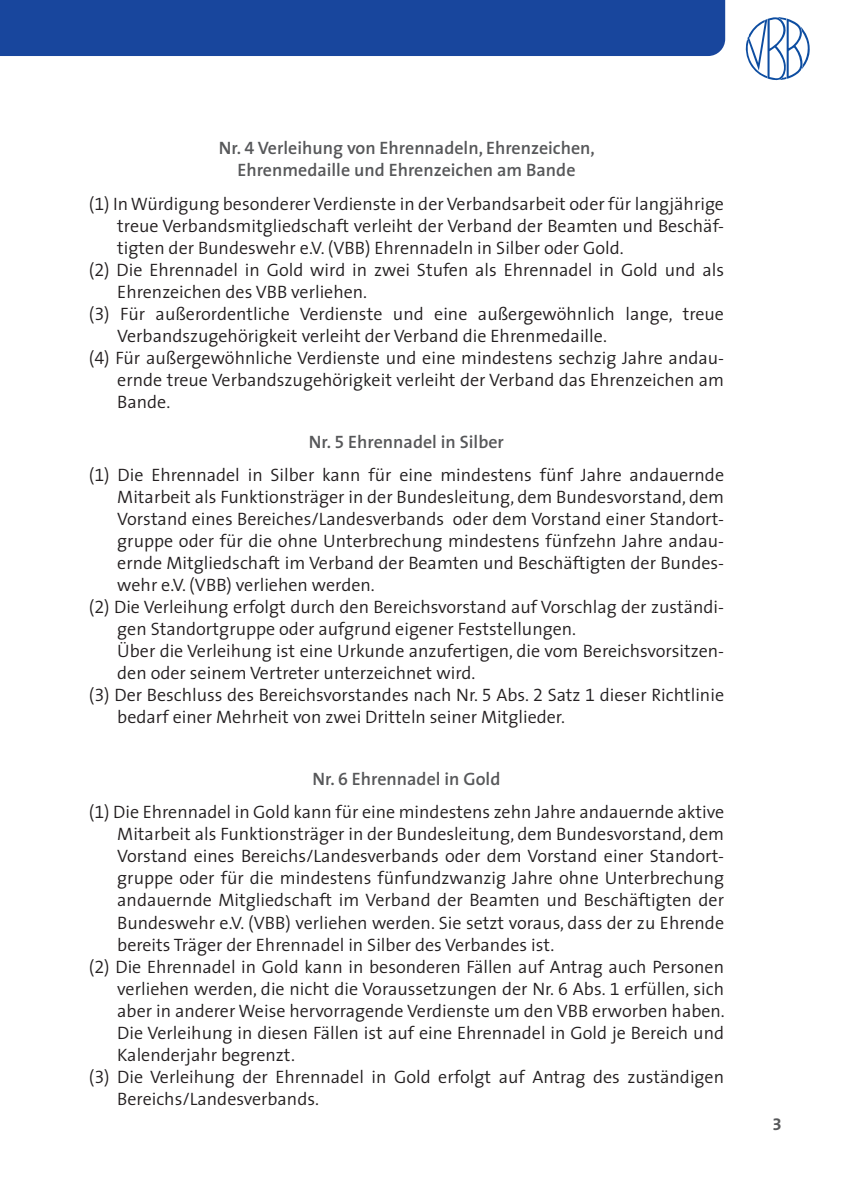
<style>
.page{position:relative;width:842px;height:1191px;background:#fff}
.page>*{position:absolute;margin:0;border:0;box-sizing:border-box;transform-origin:0 0}
.t1{font:300 18px/33.4px "The Sans";color:#231f20;text-align:center}
.t2{font:600 18px/22px "The Sans";color:#57585a;text-align:center}
.t3{font:17px "The Sans Bold Expert";color:#57585a}
.s1{font-family:"The Sans Semi Bold Expert";font-weight:400}
.s2{font-family:"The Sans Semi Light Expert";font-weight:400}
.s3{font-weight:600;color:#57585a}
.s4{font-family:"The Sans Semi Bold Expert";font-weight:400;color:#57585a}
</style>
<div class="page">
<div style="left:0;top:0;width:725px;height:56px;background:#18469d"></div>
<svg style="left:746px;top:17px;width:63px;height:63px"></svg>
<p class="t2" style="left:219px;top:137px;width:377px">Nr. <span class="s1">4</span> Verleihung von Ehrennadeln, Ehrenzeichen,<br>Ehrenmedaille und Ehrenzeichen am Bande</p>
<p class="t1" style="left:89px;top:186px;width:636px"><span class="s2">(1)</span> In Würdigung besonderer Verdienste in der Verbandsarbeit oder für langjährige</p>
<p class="t1" style="left:117px;top:208px;width:608px">treue Verbandsmitgliedschaft verleiht der Verband der Beamten und Beschäf-</p>
<p class="t1" style="left:117px;top:230px;width:508px">tigten der Bundeswehr e.V. (VBB) Ehrennadeln in Silber oder Gold.</p>
<p class="t1" style="left:89px;top:252px;width:636px"><span class="s2">(2)</span> Die Ehrennadel in Gold wird in zwei Stufen als Ehrennadel in Gold und als</p>
<p class="t1" style="left:117px;top:274px;width:251px">Ehrenzeichen des VBB verliehen.</p>
<p class="t1" style="left:89px;top:296px;width:636px"><span class="s2">(3)</span> Für außerordentliche Verdienste und eine außergewöhnlich lange, treue</p>
<p class="t1" style="left:117px;top:318px;width:491px">Verbandszugehörigkeit verleiht der Verband die Ehrenmedaille.</p>
<p class="t1" style="left:89px;top:340px;width:636px"><span class="s2">(4)</span> Für außergewöhnliche Verdienste und eine mindestens sechzig Jahre andau-</p>
<p class="t1" style="left:117px;top:362px;width:608px">ernde treue Verbandszugehörigkeit verleiht der Verband das Ehrenzeichen am</p>
<p class="t1" style="left:117px;top:384px;width:55px">Bande.</p>
<p class="t1" style="left:89px;top:424px;width:636px"><span class="s3">Nr.</span> <span class="s4">5</span> <span class="s3">Ehrennadel in Silber<br></span><span class="s2">(1)</span> Die Ehrennadel in Silber kann für eine mindestens fünf Jahre andauernde</p>
<p class="t1" style="left:117px;top:479px;width:608px">Mitarbeit als Funktionsträger in der Bundesleitung, dem Bundesvorstand, dem</p>
<p class="t1" style="left:117px;top:501px;width:608px">Vorstand eines Bereiches/Landesverbands oder dem Vorstand einer Standort-</p>
<p class="t1" style="left:117px;top:523px;width:608px">gruppe oder für die ohne Unterbrechung mindestens fünfzehn Jahre andau-</p>
<p class="t1" style="left:117px;top:545px;width:608px">ernde Mitgliedschaft im Verband der Beamten und Beschäftigten der Bundes-</p>
<p class="t1" style="left:117px;top:567px;width:259px">wehr e.V. (VBB) verliehen werden.</p>
<p class="t1" style="left:89px;top:589px;width:636px"><span class="s2">(2)</span> Die Verleihung erfolgt durch den Bereichsvorstand auf Vorschlag der zuständi-</p>
<p class="t1" style="left:117px;top:611px;width:460px">gen Standortgruppe oder aufgrund eigener Feststellungen.</p>
<p class="t1" style="left:117px;top:633px;width:608px">Über die Verleihung ist eine Urkunde anzufertigen, die vom Bereichsvorsitzen-</p>
<p class="t1" style="left:117px;top:655px;width:360px">den oder seinem Vertreter unterzeichnet wird.</p>
<p class="t1" style="left:89px;top:677px;width:636px"><span class="s2">(3)</span> Der Beschluss des Bereichsvorstandes nach Nr. <span class="s2">5</span> Abs. <span class="s2">2</span> Satz <span class="s2">1</span> dieser Richtlinie</p>
<p class="t1" style="left:117px;top:699px;width:449px">bedarf einer Mehrheit von zwei Dritteln seiner Mitglieder.</p>
<p class="t1" style="left:89px;top:761px;width:636px"><span class="s3">Nr.</span> <span class="s4">6</span> <span class="s3">Ehrennadel in Gold<br></span><span class="s2">(1)</span> Die Ehrennadel in Gold kann für eine mindestens zehn Jahre andauernde aktive</p>
<p class="t1" style="left:117px;top:817px;width:608px">Mitarbeit als Funktionsträger in der Bundesleitung, dem Bundesvorstand, dem</p>
<p class="t1" style="left:117px;top:839px;width:608px">Vorstand eines Bereichs/Landesverbands oder dem Vorstand einer Standort-</p>
<p class="t1" style="left:117px;top:861px;width:608px">gruppe oder für die mindestens fünfundzwanzig Jahre ohne Unterbrechung</p>
<p class="t1" style="left:117px;top:883px;width:608px">andauernde Mitgliedschaft im Verband der Beamten und Beschäftigten der</p>
<p class="t1" style="left:117px;top:905px;width:608px">Bundeswehr e.V. (VBB) verliehen werden. Sie setzt voraus, dass der zu Ehrende</p>
<p class="t1" style="left:117px;top:927px;width:439px">bereits Träger der Ehrennadel in Silber des Verbandes ist.</p>
<p class="t1" style="left:89px;top:949px;width:636px"><span class="s2">(2)</span> Die Ehrennadel in Gold kann in besonderen Fällen auf Antrag auch Personen</p>
<p class="t1" style="left:117px;top:971px;width:608px">verliehen werden, die nicht die Voraussetzungen der Nr. <span class="s2">6</span> Abs. <span class="s2">1</span> erfüllen, sich</p>
<p class="t1" style="left:117px;top:993px;width:609px">aber in anderer Weise hervorragende Verdienste um den VBB erworben haben.</p>
<p class="t1" style="left:117px;top:1015px;width:608px">Die Verleihung in diesen Fällen ist auf eine Ehrennadel in Gold je Bereich und</p>
<p class="t1" style="left:117px;top:1037px;width:179px">Kalenderjahr begrenzt.</p>
<p class="t1" style="left:89px;top:1059px;width:636px"><span class="s2">(3)</span> Die Verleihung der Ehrennadel in Gold erfolgt auf Antrag des zuständigen</p>
<p class="t1" style="left:117px;top:1081px;width:203px">Bereichs/Landesverbands.</p>
<p class="t3" style="left:772px;top:1110px;width:11px">3</p>
</div>
